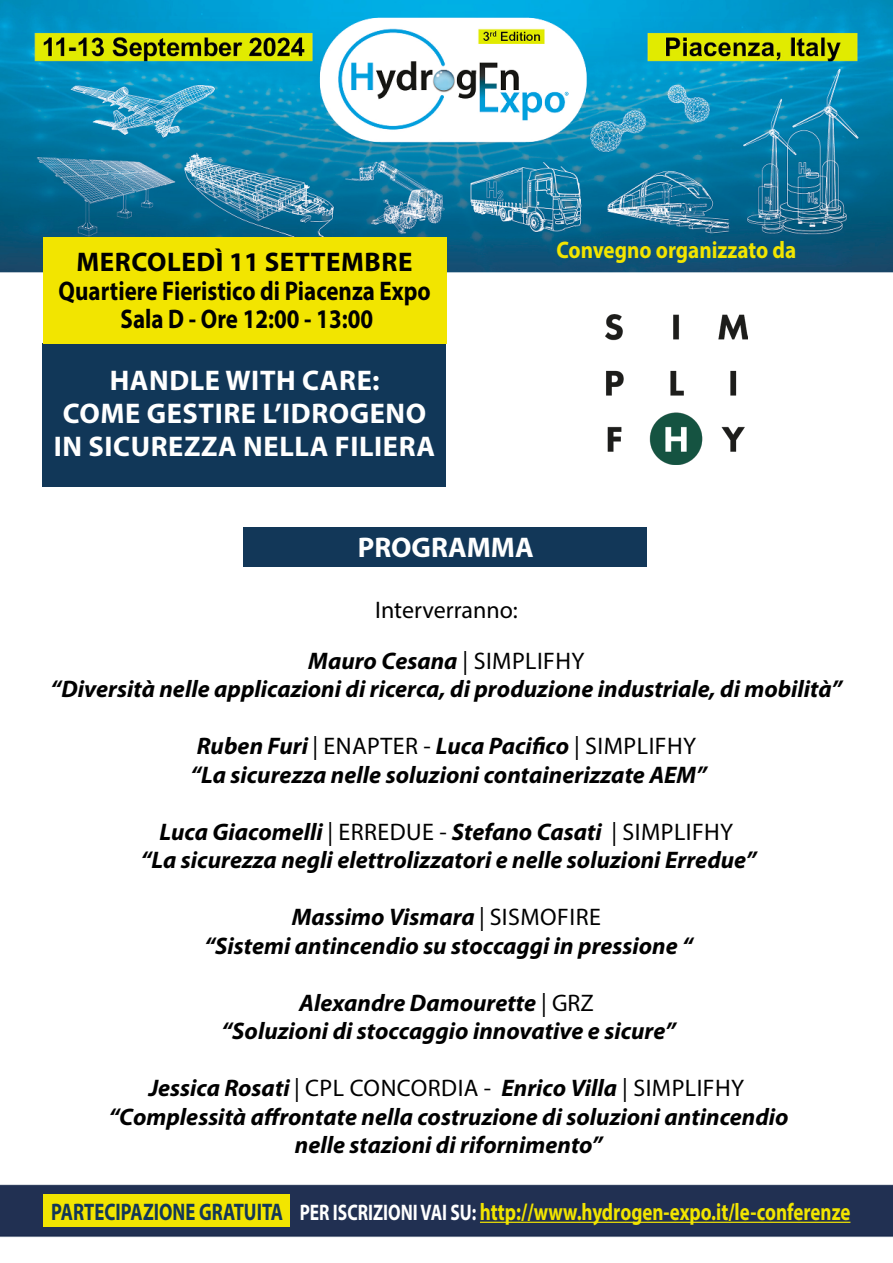
<style>
.page{position:relative;width:893px;height:1263px;background:#fff}
.page>*{position:absolute;margin:0;border:0;box-sizing:border-box;transform-origin:0 0}
.t1{font:700 28.5px/33px "Myriad Pro";letter-spacing:.02em;color:#fff;text-align:center}
.t2{font:700 28.5px "Myriad Pro";color:#fff}
.t3{font:700 27px/28.5px "Myriad Pro";color:#000;text-align:center}
.t4{font:italic 700 24px/28.5px "Myriad Pro";color:#000;text-align:center}
.t5{font:700 24px "Myriad Pro";color:#f2e500;scale:.79 1}
.t6{font:24px/51px "Myriad Pro";color:#000;text-align:center}
.t7{font:700 24px "Myriad Pro";color:#f2e500;scale:.88 1}
.s1{font-weight:700;font-style:italic}
.s2{font-weight:400;font-style:normal}
.s3{color:#123758}
.s4{font-size:22.5px;color:#fff}
</style>
<div class="page">
<img style="left:0;top:0;width:893px;height:1237px">
<div style="left:43px;top:344px;width:403px;height:143px;background:#113758"></div>
<div style="left:43px;top:237px;width:403px;height:107px;background:#f2e500"></div>
<div style="left:43px;top:1194px;width:246px;height:33px;background:#f2e500"></div>
<hr style="left:480px;top:1222px;width:370px;height:1px;background:#f2e500">
<div style="left:244px;top:527px;width:403px;height:39px;background:#123758"></div>
<img style="left:605px;top:315px;width:142px;height:149px">
<p class="t3" style="left:58px;top:247px;width:374px">MERCOLEDÌ 11 SETTEMBRE<br>Quartiere Fieristico di Piacenza Expo<br>Sala D - Ore 12:00 - 13:00</p>
<p class="t1" style="left:54px;top:363px;width:383px">HANDLE WITH CARE:<br>COME GESTIRE L’IDROGENO<br>IN SICUREZZA NELLA FILIERA</p>
<p class="t7" style="left:556px;top:235px;width:274px">Convegno organizzato da</p>
<p class="t2" style="left:358px;top:529px;width:177px">PROGRAMMA</p>
<p class="t6" style="left:308px;top:584px;width:278px">Interverranno:<br><span class="s1">Mauro Cesana</span> | SIMPLIFHY</p>
<p class="t4" style="left:51px;top:674px;width:793px">“Diversità nelle applicazioni di ricerca, di produzione industriale, di mobilità”</p>
<p class="t4" style="left:190px;top:731px;width:518px;text-align:left">Ruben Furi <span class="s2">| ENAPTER -</span> Luca Pacifico <span class="s2">| SIMPLIFHY </span>“La sicurezza nelle soluzioni containerizzate AEM”</p>
<p class="t4" style="left:141px;top:816px;width:617px">Luca Giacomelli <span class="s2">| ERREDUE -</span> Stefano Casati <span class="s2">| SIMPLIFHY<br></span>“La sicurezza negli elettrolizzatori e nelle soluzioni Erredue”</p>
<p class="t4" style="left:204px;top:902px;width:490px">Massimo Vismara <span class="s2">| SISMOFIRE<br></span>“Sistemi antincendio su stoccaggi in pressione “</p>
<p class="t4" style="left:221px;top:987px;width:456px">Alexandre Damourette <span class="s2">| GRZ<br></span>“Soluzioni di stoccaggio innovative e sicure”</p>
<p class="t4" style="left:109px;top:1073px;width:681px">Jessica Rosati <span class="s2">| CPL CONCORDIA -</span> Enrico Villa <span class="s2">| SIMPLIFHY </span>“Complessità affrontate nella costruzione di soluzioni antincendio nelle stazioni di rifornimento”</p>
<p class="t5" style="left:51px;top:1196px;width:1013px"><span class="s3">PARTECIPAZIONE GRATUITA</span> <span class="s4">PER ISCRIZIONI VAI SU:</span> http://www.hydrogen-expo.it/le-conferenze</p>
</div>
